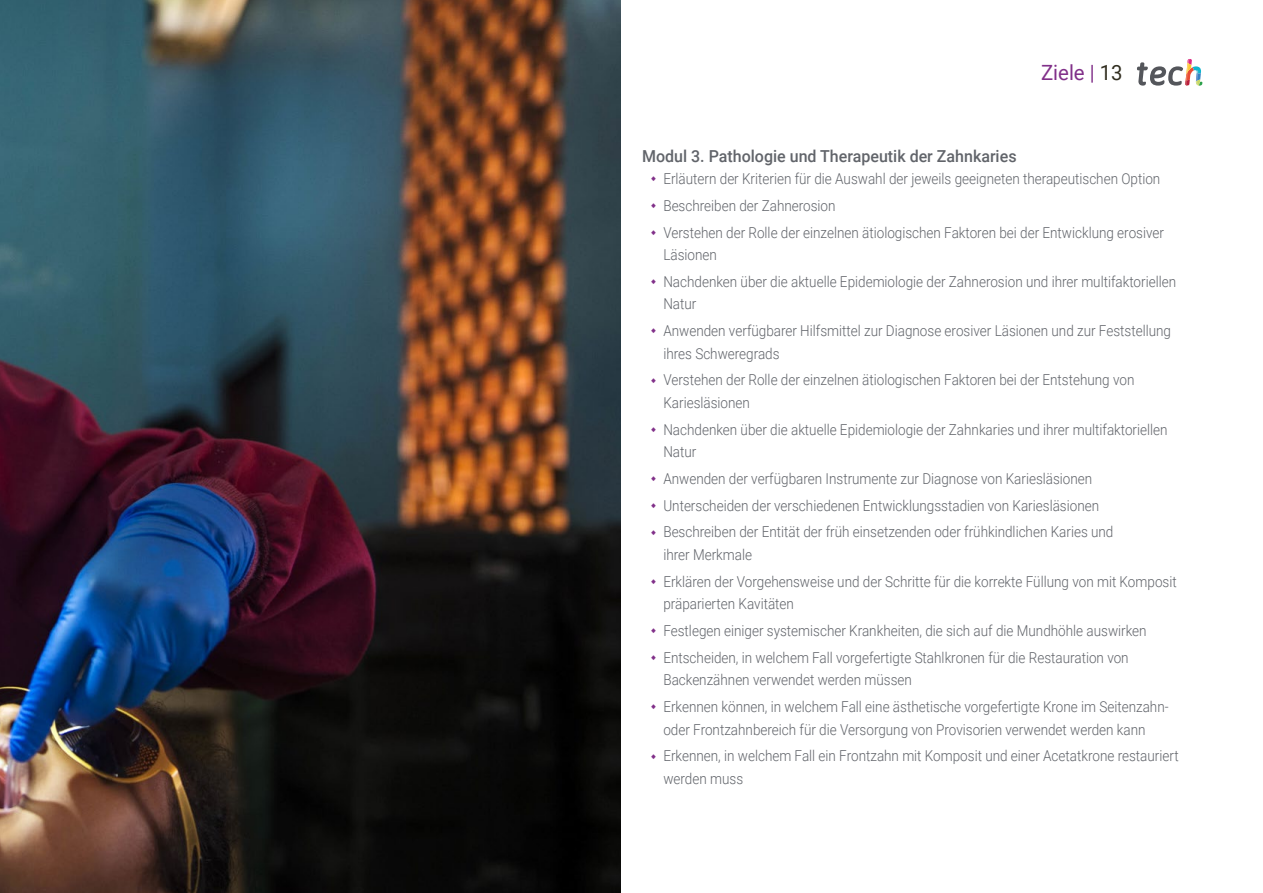
<style>
.page{position:relative;width:1263px;height:893px;background:#fff}
.page>*{position:absolute;margin:0;border:0;box-sizing:border-box;transform-origin:0 0}
.t1{font:21px "Roboto";color:#813089}
.t2{font:500 16.5px "Roboto";color:#61646a}
.t3{font:300 15px/26.7px "Roboto";color:#61646a;scale:.9 1}
.s1{color:#312e20}
</style>
<div class="page">
<svg style="left:1137px;top:59px;width:65px;height:27px"></svg>
<img style="left:0;top:0;width:621px;height:893px">
<h1 class="t1" style="left:1041px;top:57px;width:83px">Ziele | <span class="s1">13</span></h1>
<p class="t2" style="left:642px;top:144px;width:376px">Modul 3. Pathologie und Therapeutik der Zahnkaries</p>
<p class="t3" style="left:663px;top:165px;width:558px">Erläutern der Kriterien für die Auswahl der jeweils geeigneten therapeutischen Option<br>Beschreiben der Zahnerosion<br>Verstehen der Rolle der einzelnen ätiologischen Faktoren bei der Entwicklung erosiver</p>
<p class="t3" style="left:663px;top:241px;width:571px">Läsionen<br>Nachdenken über die aktuelle Epidemiologie der Zahnerosion und ihrer multifaktoriellen</p>
<p class="t3" style="left:663px;top:290px;width:566px">Natur<br>Anwenden verfügbarer Hilfsmittel zur Diagnose erosiver Läsionen und zur Feststellung</p>
<p class="t3" style="left:663px;top:339px;width:525px">ihres Schweregrads<br>Verstehen der Rolle der einzelnen ätiologischen Faktoren bei der Entstehung von</p>
<p class="t3" style="left:663px;top:389px;width:562px">Kariesläsionen<br>Nachdenken über die aktuelle Epidemiologie der Zahnkaries und ihrer multifaktoriellen</p>
<p class="t3" style="left:663px;top:438px;width:502px">Natur<br>Anwenden der verfügbaren Instrumente zur Diagnose von Kariesläsionen Unterscheiden der verschiedenen Entwicklungsstadien von Kariesläsionen Beschreiben der Entität der früh einsetzenden oder frühkindlichen Karies und</p>
<p class="t3" style="left:663px;top:541px;width:572px">ihrer Merkmale<br>Erklären der Vorgehensweise und der Schritte für die korrekte Füllung von mit Komposit</p>
<p class="t3" style="left:663px;top:590px;width:538px">präparierten Kavitäten<br>Festlegen einiger systemischer Krankheiten, die sich auf die Mundhöhle auswirken<br>Entscheiden, in welchem Fall vorgefertigte Stahlkronen für die Restauration von</p>
<p class="t3" style="left:663px;top:666px;width:563px">Backenzähnen verwendet werden müssen<br>Erkennen können, in welchem Fall eine ästhetische vorgefertigte Krone im Seitenzahn-</p>
<p class="t3" style="left:663px;top:715px;width:574px">oder Frontzahnbereich für die Versorgung von Provisorien verwendet werden kann<br>Erkennen, in welchem Fall ein Frontzahn mit Komposit und einer Acetatkrone restauriert</p>
<p class="t3" style="left:663px;top:764px;width:90px">werden muss</p>
</div>
